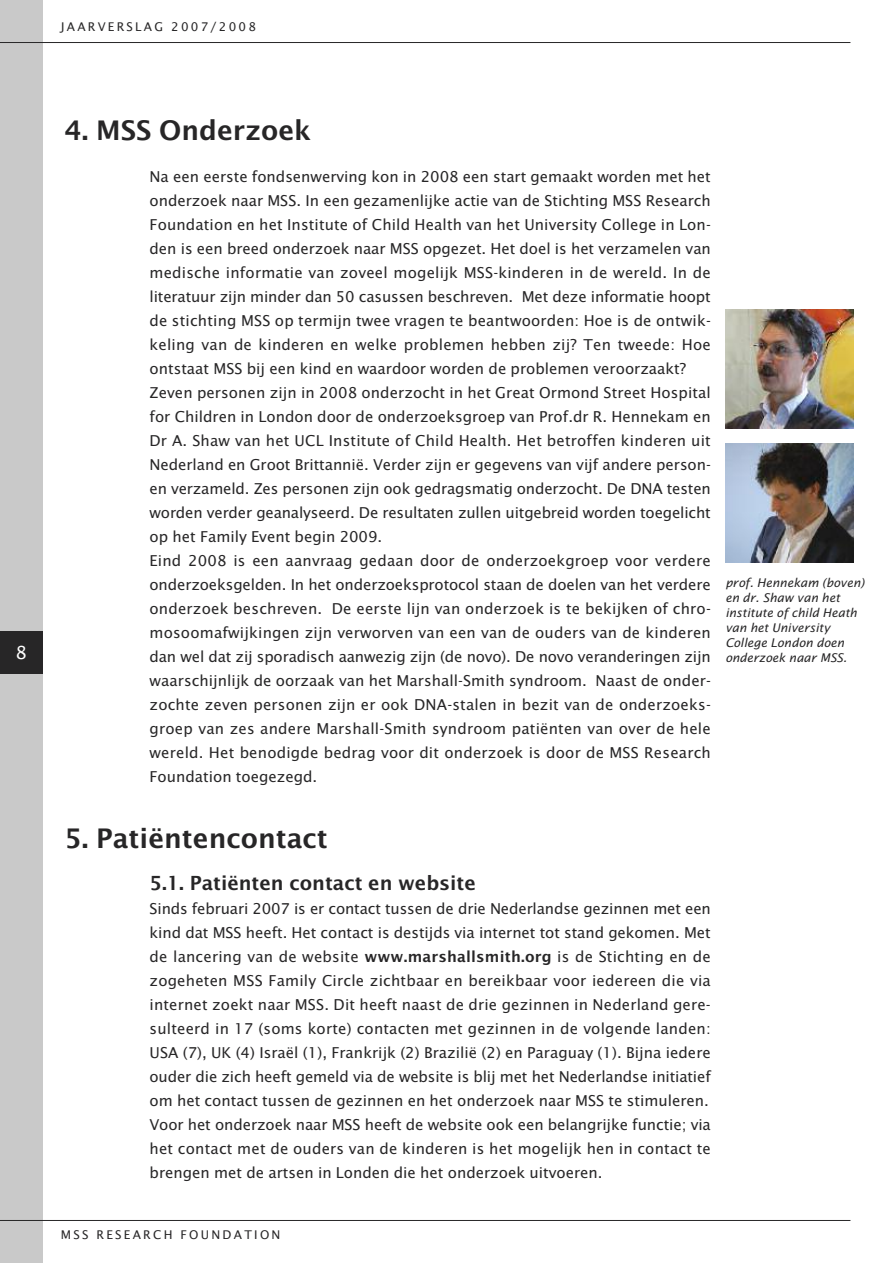
<style>
.page{position:relative;width:893px;height:1263px;background:#fff}
.page>*{position:absolute;margin:0;border:0;box-sizing:border-box;transform-origin:0 0}
.t1{font:600 27px "Lucida Sans";color:#272627}
.t2{font:600 19.5px "Lucida Sans";color:#272627}
.t3{font:18px "Lucida Sans";color:#fff}
.t4{font:15px/24px "Lucida Sans";color:#272627}
.t5{font:italic 12px/15px "Lucida Sans";color:#272627}
.t6{font:12px "Lucida Sans";letter-spacing:.19em;color:#272627}
.s1{font-weight:600}
</style>
<div class="page">
<div style="left:0;top:0;width:43px;height:1263px;background:#c9c9c9"></div>
<div style="left:0;top:631px;width:43px;height:43px;background:#272627"></div>
<hr style="left:0;top:42px;width:850px;height:1px;background:#272627">
<hr style="left:0;top:1220px;width:850px;height:1px;background:#272627">
<img style="left:725px;top:309px;width:128px;height:119px">
<img style="left:725px;top:443px;width:128px;height:119px">
<p class="t6" style="left:61px;top:19px;width:197px">JAARVERSLAG 2007/2008</p>
<p class="t3" style="left:16px;top:642px;width:13px">8</p>
<h1 class="t1" style="left:65px;top:115px;width:248px">4. MSS Onderzoek</h1>
<p class="t4" style="left:150px;top:165px;width:563px">Na een eerste fondsenwerving kon in 2008 een start gemaakt worden met het onderzoek naar MSS. In een gezamenlijke actie van de Stichting MSS Research Foundation en het Institute of Child Health van het University College in Lon&shy;den is een breed onderzoek naar MSS opgezet. Het doel is het verzamelen van medische informatie van zoveel mogelijk MSS-kinderen in de wereld. In de literatuur zijn minder dan 50 casussen beschreven. Met deze informatie hoopt de stichting MSS op termijn twee vragen te beantwoorden: Hoe is de ontwik&shy;keling van de kinderen en welke problemen hebben zij? Ten tweede: Hoe ontstaat MSS bij een kind en waardoor worden de problemen veroorzaakt?<br>Zeven personen zijn in 2008 onderzocht in het Great Ormond Street Hospital for Children in London door de onderzoeksgroep van Prof.dr R. Hennekam en Dr A. Shaw van het UCL Institute of Child Health. Het betroffen kinderen uit Nederland en Groot Brittannië. Verder zijn er gegevens van vijf andere person&shy;en verzameld. Zes personen zijn ook gedragsmatig onderzocht. De DNA testen worden verder geanalyseerd. De resultaten zullen uitgebreid worden toegelicht op het Family Event begin 2009.<br>Eind 2008 is een aanvraag gedaan door de onderzoekgroep voor verdere onderzoeksgelden. In het onderzoeksprotocol staan de doelen van het verdere onderzoek beschreven. De eerste lijn van onderzoek is te bekijken of chro&shy;mosoomafwijkingen zijn verworven van een van de ouders van de kinderen dan wel dat zij sporadisch aanwezig zijn (de novo). De novo veranderingen zijn waarschijnlijk de oorzaak van het Marshall-Smith syndroom. Naast de onder&shy;zochte zeven personen zijn er ook DNA-stalen in bezit van de onderzoeks&shy;groep van zes andere Marshall-Smith syndroom patiënten van over de hele wereld. Het benodigde bedrag voor dit onderzoek is door de MSS Research Foundation toegezegd.</p>
<p class="t5" style="left:725px;top:576px;width:141px">prof. Hennekam (boven) en dr. Shaw van het institute of child Heath van het University<br>College London doen onderzoek naar MSS.</p>
<h1 class="t1" style="left:65px;top:823px;width:265px">5. Patiëntencontact</h1>
<h2 class="t2" style="left:150px;top:872px;width:328px">5.1. Patiënten contact en website</h2>
<p class="t4" style="left:150px;top:897px;width:563px">Sinds februari 2007 is er contact tussen de drie Nederlandse gezinnen met een kind dat MSS heeft. Het contact is destijds via internet tot stand gekomen. Met de lancering van de website <span class="s1">www.marshallsmith.org</span> is de Stichting en de zogeheten MSS Family Circle zichtbaar en bereikbaar voor iedereen die via internet zoekt naar MSS. Dit heeft naast de drie gezinnen in Nederland gere&shy;sulteerd in 17 (soms korte) contacten met gezinnen in de volgende landen:<br>USA (7), UK (4) Israël (1), Frankrijk (2) Brazilië (2) en Paraguay (1). Bijna iedere ouder die zich heeft gemeld via de website is blij met het Nederlandse initiatief om het contact tussen de gezinnen en het onderzoek naar MSS te stimuleren.<br>Voor het onderzoek naar MSS heeft de website ook een belangrijke functie; via het contact met de ouders van de kinderen is het mogelijk hen in contact te brengen met de artsen in Londen die het onderzoek uitvoeren.</p>
<p class="t6" style="left:61px;top:1228px;width:221px">MSS RESEARCH FOUNDATION</p>
</div>
